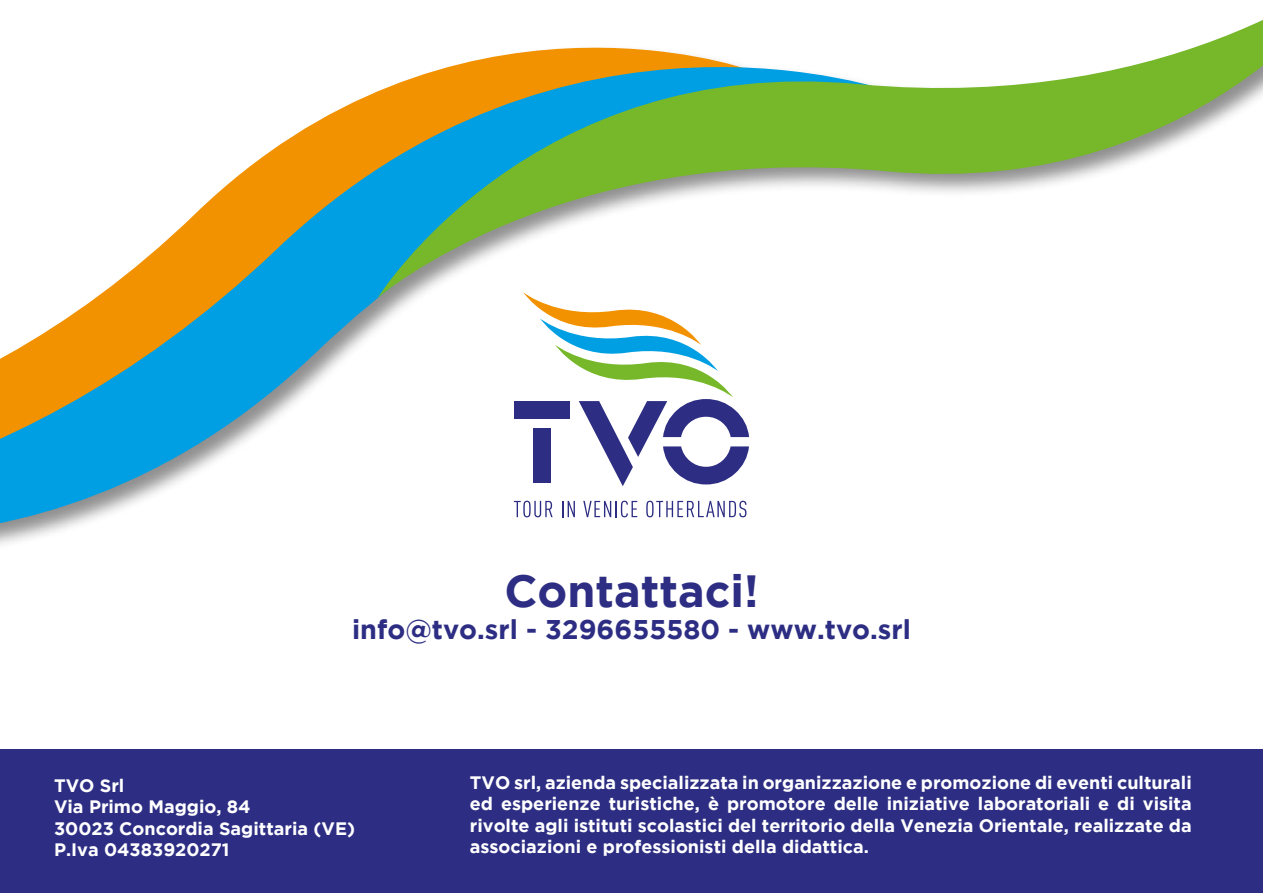
<style>
.page{position:relative;width:1263px;height:893px;background:#fff}
.page>*{position:absolute;margin:0;border:0;box-sizing:border-box;transform-origin:0 0}
.t1{font:700 45px "Gotham";color:#2d2e83}
.t2{font:700 27px "Gotham";color:#2d2e83}
.t3{font:700 18px/21.6px "Gotham";color:#fff;text-align:justify}
</style>
<div class="page">
<div style="left:0;top:750px;width:1263px;height:143px;background:#2d2e83"></div>
<svg style="left:0;top:91px;width:749px;height:454px"></svg>
<svg style="left:378px;top:20px;width:885px;height:278px"></svg>
<h1 class="t1" style="left:504px;top:565px;width:256px">Contattaci!</h1>
<h2 class="t2" style="left:352px;top:614px;width:560px">info@tvo.srl - 3296655580 - www.tvo.srl</h2>
<p class="t3" style="left:54px;top:774px;width:303px;text-align:left">TVO Srl<br>Via Primo Maggio, 84<br>30023 Concordia Sagittaria (VE)<br>P.Iva 04383920271</p>
<p class="t3" style="left:470px;top:771px;width:723px">TVO srl, azienda specializzata in organizzazione e promozione di eventi culturali ed esperienze turistiche, è promotore delle iniziative laboratoriali e di visita rivolte agli istituti scolastici del territorio della Venezia Orientale, realizzate da associazioni e professionisti della didattica.</p>
</div>
